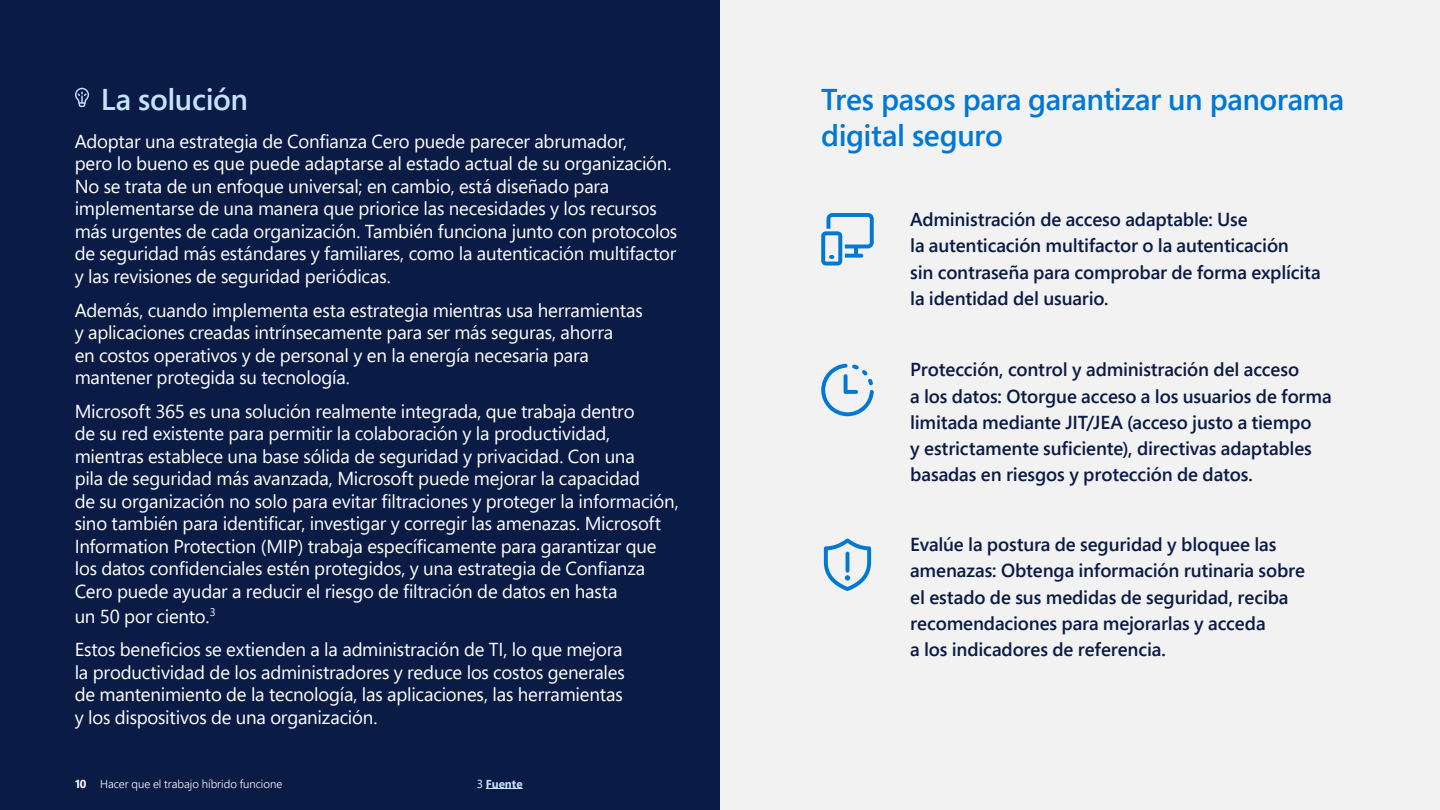
<style>
.page{position:relative;width:1440px;height:810px;background:#fff}
.page>*{position:absolute;margin:0;border:0;box-sizing:border-box;transform-origin:0 0}
.t1{font:600 30px/36px "Segoe Pro";letter-spacing:-.01em;color:#0078d4}
.t2{font:600 30px "Segoe Pro";letter-spacing:-.015em;color:#c5e3ff}
.Body{font:18.75px/22.5px "Segoe Pro";letter-spacing:-.01em;color:#fff}
.Body-2{font:600 18.75px/26.2px "Segoe Pro";letter-spacing:-.01em;color:#0a1b45}
.t3{font:300 11.55px "Segoe Pro";color:#fff}
.t4{font:700 11.55px "Segoe Pro";color:#c5e3ff}
.s1{font-weight:700}
.s2{font-weight:400;color:#fff}
</style>
<div class="page">
<div style="left:0;top:0;width:720px;height:810px;background:#0a1b45"></div>
<div style="left:720px;top:0;width:720px;height:810px;background:#f2f2f2"></div>
<hr style="left:486px;top:788px;width:37px;height:1px;background:#c5e3ff">
<svg style="left:821px;top:213px;width:53px;height:53px"></svg>
<svg style="left:824px;top:538px;width:47px;height:53px"></svg>
<svg style="left:821px;top:364px;width:53px;height:52px"></svg>
<svg style="left:75px;top:88px;width:14px;height:19px"></svg>
<h3 class="t2" style="left:101px;top:79px;width:149px">La solución</h3>
<p class="Body" style="left:75px;top:129px;width:604px">Adoptar una estrategia de Confianza Cero puede parecer abrumador,<br>pero lo bueno es que puede adaptarse al estado actual de su organización.<br>No se trata de un enfoque universal; en cambio, está diseñado para implementarse de una manera que priorice las necesidades y los recursos más urgentes de cada organización. También funciona junto con protocolos de seguridad más estándares y familiares, como la autenticación multifactor y las revisiones de seguridad periódicas.</p>
<p class="Body" style="left:75px;top:298px;width:570px">Además, cuando implementa esta estrategia mientras usa herramientas y aplicaciones creadas intrínsecamente para ser más seguras, ahorra<br>en costos operativos y de personal y en la energía necesaria para mantener protegida su tecnología.</p>
<p class="Body" style="left:75px;top:399px;width:606px">Microsoft 365 es una solución realmente integrada, que trabaja dentro<br>de su red existente para permitir la colaboración y la productividad, mientras establece una base sólida de seguridad y privacidad. Con una<br>pila de seguridad más avanzada, Microsoft puede mejorar la capacidad<br>de su organización no solo para evitar filtraciones y proteger la información, sino también para identificar, investigar y corregir las amenazas. Microsoft Information Protection (MIP) trabaja específicamente para garantizar que los datos confidenciales estén protegidos, y una estrategia de Confianza Cero puede ayudar a reducir el riesgo de filtración de datos en hasta</p>
<p class="Body" style="left:75px;top:604px;width:142px">un 50 por ciento.<sup>3</sup></p>
<p class="Body" style="left:75px;top:638px;width:552px;text-align:justify">Estos beneficios se extienden a la administración de TI, lo que mejora la productividad de los administradores y reduce los costos generales de mantenimiento de la tecnología, las aplicaciones, las herramientas y los dispositivos de una organización.</p>
<p class="t3" style="left:75px;top:775px;width:209px"><span class="s1">10</span> Hacer que el trabajo híbrido funcione</p>
<p class="t4" style="left:477px;top:775px;width:47px"><span class="s2">3</span> Fuente</p>
<h3 class="t1" style="left:821px;top:81px;width:524px">Tres pasos para garantizar un panorama digital seguro</h3>
<p class="Body-2" style="left:910px;top:206px;width:412px">Administración de acceso adaptable: Use<br>la autenticación multifactor o la autenticación<br>sin contraseña para comprobar de forma explícita la identidad del usuario.</p>
<p class="Body-2" style="left:910px;top:356px;width:423px">Protección, control y administración del acceso<br>a los datos: Otorgue acceso a los usuarios de forma limitada mediante JIT/JEA (acceso justo a tiempo<br>y estrictamente suficiente), directivas adaptables basadas en riesgos y protección de datos.</p>
<p class="Body-2" style="left:910px;top:531px;width:396px">Evalúe la postura de seguridad y bloquee las amenazas: Obtenga información rutinaria sobre el estado de sus medidas de seguridad, reciba recomendaciones para mejorarlas y acceda<br>a los indicadores de referencia.</p>
</div>
